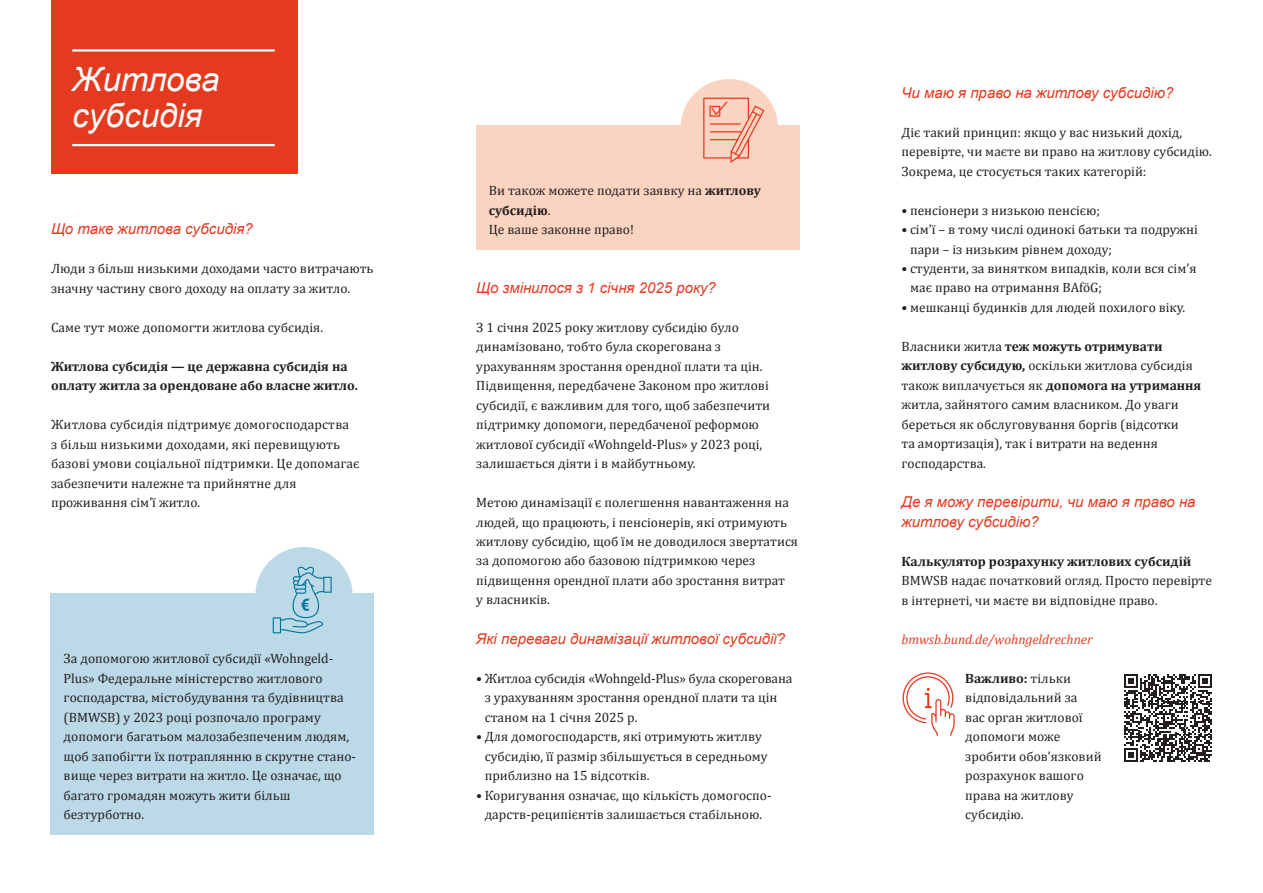
<style>
.page{position:relative;width:1263px;height:893px;background:#fff}
.page>*{position:absolute;margin:0;border:0;box-sizing:border-box;transform-origin:0 0}
.t1{font:italic 33px/36.3px "Arial";color:#fff}
.t2{font:italic 15px/19.5px "Arial";color:#e43b20}
.t3{font:13.5px/19.5px "Cambria";color:#231f20}
.t4{font:700 13.5px/19.5px "Cambria";color:#231f20}
.t5{font:italic 13.5px "Cambria";color:#e43b20}
.s1{font-weight:700}
</style>
<div class="page">
<div style="left:476px;top:125px;width:323px;height:125px;background:#fad4c1"></div>
<div style="left:681px;top:79px;width:97px;height:97px;background:#fad4c1;border-radius:50%"></div>
<svg style="left:703px;top:98px;width:61px;height:65px"></svg>
<svg style="left:902px;top:672px;width:53px;height:64px"></svg>
<svg style="left:1124px;top:674px;width:88px;height:88px"></svg>
<div style="left:51px;top:593px;width:323px;height:242px;background:#bcd9e7"></div>
<div style="left:255px;top:547px;width:98px;height:97px;background:#bcd9e7;border-radius:50%"></div>
<svg style="left:273px;top:566px;width:59px;height:68px"></svg>
<div style="left:51px;top:0;width:247px;height:174px;background:#e43b20"></div>
<hr style="left:72px;top:49px;width:203px;height:3px;background:#fff">
<hr style="left:72px;top:144px;width:203px;height:2px;background:#fff">
<h1 class="t1" style="left:72px;top:62px;width:149px">Житлова субсидія</h1>
<p class="t3" style="left:489px;top:181px;width:274px">Ви також можете подати заявку на <span class="s1">житлову субсидію</span>.</p>
<p class="t2" style="left:51px;top:219px;width:203px">Що таке житлова субсидія?</p>
<p class="t3" style="left:489px;top:220px;width:147px">Це ваше законне право!</p>
<p class="t3" style="left:51px;top:259px;width:324px">Люди з більш низькими доходами часто витрачають значну частину свого доходу на оплату за житло.</p>
<p class="t3" style="left:51px;top:317px;width:274px">Саме тут може допомогти житлова субсидія.</p>
<p class="t4" style="left:51px;top:356px;width:308px">Житлова субсидія — це державна субсидія на оплату житла за орендоване або власне житло.</p>
<p class="t3" style="left:51px;top:415px;width:310px">Житлова субсидія підтримує домогосподарства<br>з більш низькими доходами, які перевищують базові умови соціальної підтримки. Це допомагає забезпечити належне та прийнятне для проживання сім’ї житло.</p>
<p class="t2" style="left:476px;top:278px;width:241px">Що змінилося з 1 січня 2025 року?</p>
<p class="t3" style="left:476px;top:317px;width:295px">З 1 січня 2025 року житлову субсидію було динамізовано, тобто була скорегована з урахуванням зростання орендної плати та цін.<br>Підвищення, передбачене Законом про житлові субсидії, є важливим для того, щоб забезпечити підтримку допомоги, передбаченої реформою житлової субсидії «Wohngeld-Plus» у 2023 році, залишається діяти і в майбутньому.</p>
<p class="t3" style="left:476px;top:493px;width:323px">Метою динамізації є полегшення навантаження на людей, що працюють, і пенсіонерів, які отримують житлову субсидію, щоб їм не доводилося звертатися за допомогою або базовою підтримкою через підвищення орендної плати або зростання витрат<br>у власників.</p>
<p class="t2" style="left:476px;top:629px;width:310px">Які переваги динамізації житлової субсидії?</p>
<p class="t3" style="left:485px;top:668px;width:309px;text-indent:-9px">• Житлоа субсидія «Wohngeld-Plus» була скорегована з урахуванням зростання орендної плати та цін станом на 1 січня 2025 р.</p>
<p class="t3" style="left:485px;top:727px;width:284px;text-indent:-9px">• Для домогосподарств, які отримують житлву субсидію, її размір збільшується в середньому приблизно на 15 відсотків.</p>
<p class="t3" style="left:476px;top:785px;width:297px;text-align:center">• Коригування означає, що кількість домогоспо&shy;дарств-реципієнтів залишається стабільною.</p>
<p class="t3" style="left:64px;top:649px;width:294px">За допомогою житлової субсидії «Wohngeld-Plus» Федеральне міністерство житлового господарства, містобудування та будівництва (BMWSB) у 2023 році розпочало програму допомоги багатьом малозабезпеченим людям, щоб запобігти їх потраплянню в скрутне стано&shy;вище через витрати на житло. Це означає, що багато громадян можуть жити більш безтурботно.</p>
<p class="t2" style="left:901px;top:83px;width:273px">Чи маю я право на житлову субсидію?</p>
<p class="t3" style="left:901px;top:122px;width:312px">Діє такий принцип: якщо у вас низький дохід, перевірте, чи маєте ви право на житлову субсидію.<br>Зокрема, це стосується таких категорій:</p>
<p class="t3" style="left:901px;top:200px;width:200px">• пенсіонери з низькою пенсією;</p>
<p class="t3" style="left:910px;top:220px;width:289px;text-indent:-9px">• сім’ї – в тому числі одинокі батьки та подружні пари – із низьким рівнем доходу;</p>
<p class="t3" style="left:910px;top:259px;width:288px;text-indent:-9px">• студенти, за винятком випадків, коли вся сім’я має право на отримання BAföG;</p>
<p class="t3" style="left:901px;top:298px;width:285px">• мешканці будинків для людей похилого віку.</p>
<p class="t3" style="left:901px;top:337px;width:301px">Власники житла <span class="s1">теж можуть отримувати житлову субсидую,</span> оскільки житлова субсидія також виплачується як <span class="s1">допомога на утримання </span>житла, зайнятого самим власником. До уваги береться як обслуговування боргів (відсотки<br>та амортизація), так і витрати на ведення господарства.</p>
<p class="t2" style="left:901px;top:492px;width:296px">Де я можу перевірити, чи маю я право на житлову субсидію?</p>
<p class="t4" style="left:901px;top:551px;width:291px">Калькулятор розрахунку житлових субсидій</p>
<p class="t3" style="left:901px;top:571px;width:312px">BMWSB надає початковий огляд. Просто перевірте в інтернеті, чи маєте ви відповідне право.</p>
<p class="t5" style="left:901px;top:629px;width:193px">bmwsb.bund.de/wohngeldrechner</p>
<p class="t3" style="left:965px;top:668px;width:138px"><span class="s1">Важливо:</span> тільки відповідальний за<br>вас орган житлової допомоги може зробити обов’язковий розрахунок вашого права на житлову субсидію.</p>
</div>
